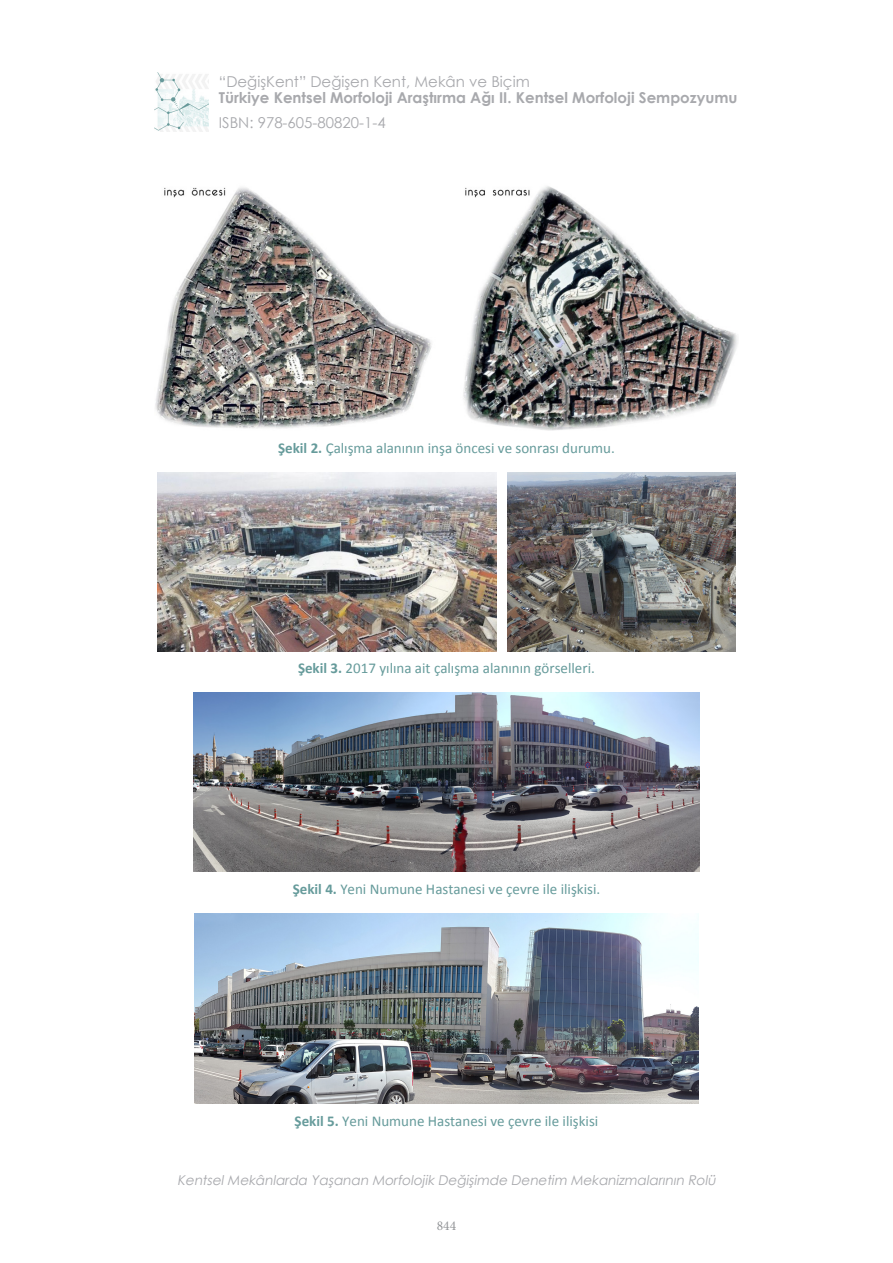
<style>
.page{position:relative;width:893px;height:1263px;background:#fff}
.page>*{position:absolute;margin:0;border:0;box-sizing:border-box;transform-origin:0 0}
.t1{font:15px "Calibri";color:#669b9b}
.t2{font:700 15px "Century Gothic";color:#a8a9ad}
.t3{font:15px "Century Gothic";color:#a8a9ad}
.t4{font:italic 13.5px "Century Gothic";color:#a8a9ad}
.t5{font:13.5px "Minion Pro";color:#939598}
.s1{font-weight:700}
</style>
<div class="page">
<img style="left:154px;top:72px;width:54px;height:59px">
<img style="left:155px;top:186px;width:583px;height:245px">
<img style="left:157px;top:473px;width:340px;height:178px">
<img style="left:508px;top:473px;width:228px;height:178px">
<img style="left:194px;top:693px;width:505px;height:178px">
<img style="left:194px;top:913px;width:505px;height:190px">
<p class="t3" style="left:219px;top:72px;width:312px">“DeğişKent” Değişen Kent, Mekân ve Biçim</p>
<p class="t2" style="left:219px;top:92px;width:520px">Türkiye Kentsel Morfoloji Araştırma Ağı II. Kentsel Morfoloji Sempozyumu</p>
<p class="t3" style="left:219px;top:113px;width:168px">ISBN: 978-605-80820-1-4</p>
<p class="t1" style="left:278px;top:442px;width:338px"><span class="s1">Şekil 2.</span> Çalışma alanının inşa öncesi ve sonrası durumu.</p>
<p class="t1" style="left:298px;top:662px;width:298px"><span class="s1">Şekil 3.</span> 2017 yılına ait çalışma alanının görselleri.</p>
<p class="t1" style="left:293px;top:882px;width:309px"><span class="s1">Şekil 4.</span> Yeni Numune Hastanesi ve çevre ile ilişkisi.</p>
<p class="t1" style="left:295px;top:1114px;width:305px"><span class="s1">Şekil 5.</span> Yeni Numune Hastanesi ve çevre ile ilişkisi</p>
<p class="t4" style="left:177px;top:1172px;width:542px">Kentsel Mekânlarda Yaşanan Morfolojik Değişimde Denetim Mekanizmalarının Rolü</p>
<p class="t5" style="left:437px;top:1216px;width:21px">844</p>
</div>
